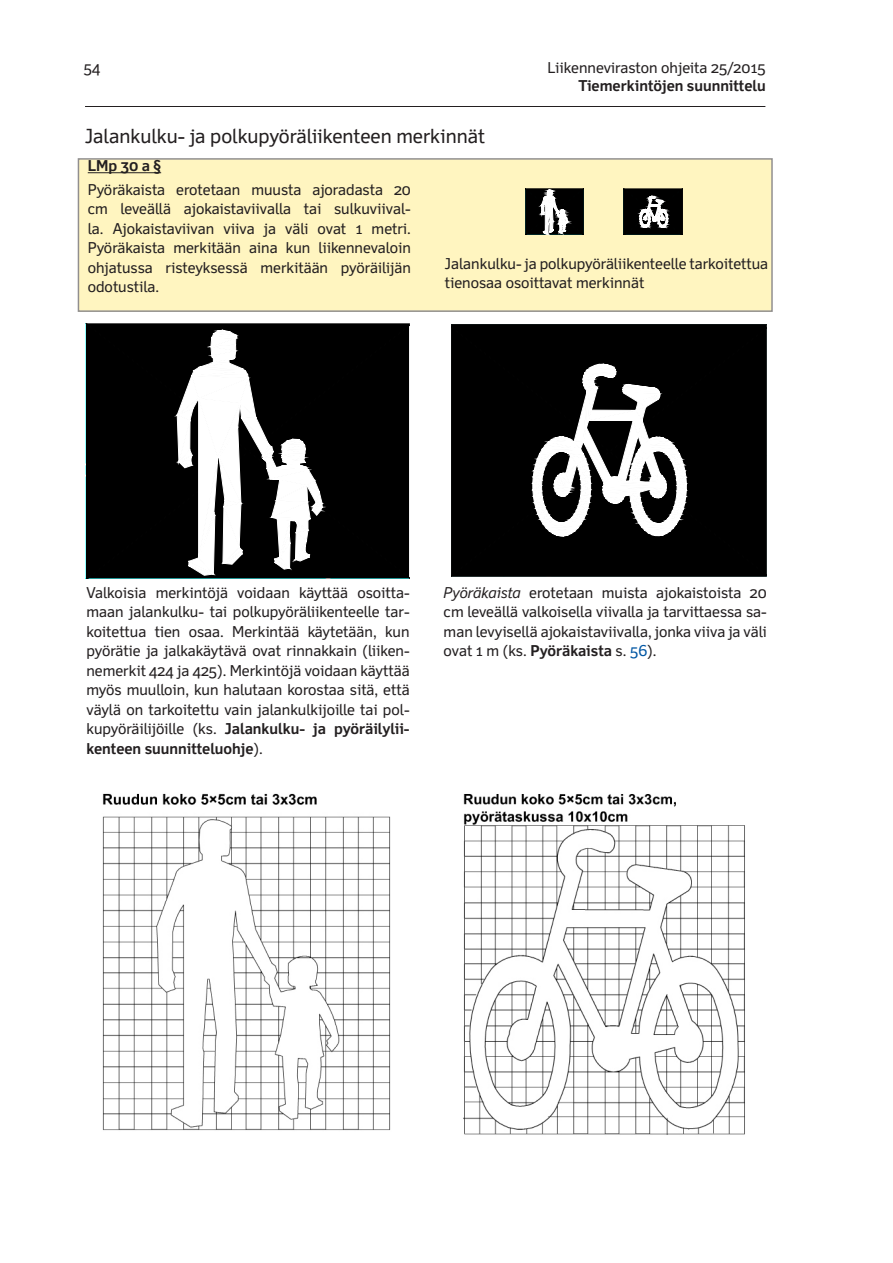
<style>
.page{position:relative;width:893px;height:1263px;background:#fff}
.page>*{position:absolute;margin:0;border:0;box-sizing:border-box;transform-origin:0 0}
.Väliotsikko{font:19.5px "Felbridge Pro Regular 3";color:#231f20}
.Leipäteksti{font:15px/19.5px "Felbridge Pro Regular 3";color:#231f20;text-align:justify}
.Leipäteksti_bold{font:15px "Felbridge Pro Bold 3";color:#231f20}
.s1{font-family:"Felbridge Pro Bold 3"}
.s2{font-family:"Felbridge Pro";font-style:italic}
.s3{color:#0156a3}
</style>
<div class="page">
<hr style="left:85px;top:106px;width:680px;height:1px;background:#231f20">
<svg style="left:85px;top:324px;width:324px;height:254px"></svg>
<svg style="left:451px;top:324px;width:316px;height:253px;background:#212121"></svg>
<div style="left:78px;top:159px;width:694px;height:152px;background:#fff5c0"></div>
<hr style="left:88px;top:172px;width:73px;height:1px;background:#231f20">
<svg style="left:624px;top:189px;width:58px;height:46px;background:#323232"></svg>
<svg style="left:525px;top:189px;width:59px;height:46px;background:#3e4040"></svg>
<img style="left:463px;top:794px;width:282px;height:341px">
<img style="left:102px;top:793px;width:289px;height:338px">
<p class="Leipäteksti" style="left:84px;top:58px;width:18px">54</p>
<p class="Leipäteksti" style="left:547px;top:58px;width:220px">Liikenneviraston ohjeita 25/2015</p>
<p class="Leipäteksti_bold" style="left:579px;top:77px;width:189px">Tiemerkintöjen suunnittelu</p>
<p class="Väliotsikko" style="left:85px;top:124px;width:401px">Jalankulku- ja polkupyöräliikenteen merkinnät</p>
<p class="Leipäteksti_bold" style="left:88px;top:157px;width:75px">LMp 30 a §</p>
<p class="Leipäteksti" style="left:88px;top:180px;width:325px">Pyöräkaista erotetaan muusta ajoradasta 20 cm leveällä ajokaistaviivalla tai sulkuviival&shy;la. Ajokaistaviivan viiva ja väli ovat 1 metri.<br>Pyöräkaista merkitään aina kun liikennevaloin ohjatussa risteyksessä merkitään pyöräilijän odotustila.</p>
<p class="Leipäteksti" style="left:445px;top:254px;width:325px">Jalankulku- ja polkupyöräliikenteelle tarkoitettua tienosaa osoittavat merkinnät</p>
<p class="Leipäteksti" style="left:86px;top:583px;width:325px">Valkoisia merkintöjä voidaan käyttää osoitta&shy;maan jalankulku- tai polkupyöräliikenteelle tar&shy;koitettua tien osaa. Merkintää käytetään, kun pyörätie ja jalkakäytävä ovat rinnakkain (liiken&shy;nemerkit 424 ja 425). Merkintöjä voidaan käyttää myös muulloin, kun halutaan korostaa sitä, että väylä on tarkoitettu vain jalankulkijoille tai pol&shy;kupyöräilijöille (ks. <span class="s1">Jalankulku- ja pyöräilylii&shy;kenteen suunnitteluohje</span>).</p>
<p class="Leipäteksti" style="left:444px;top:583px;width:325px"><span class="s2">Pyöräkaista</span> erotetaan muista ajokaistoista 20 cm leveällä valkoisella viivalla ja tarvittaessa sa&shy;man levyisellä ajokaistaviivalla, jonka viiva ja väli ovat 1 m (ks. <span class="s1">Pyöräkaista</span> s. <span class="s3">56</span>).</p>
</div>
